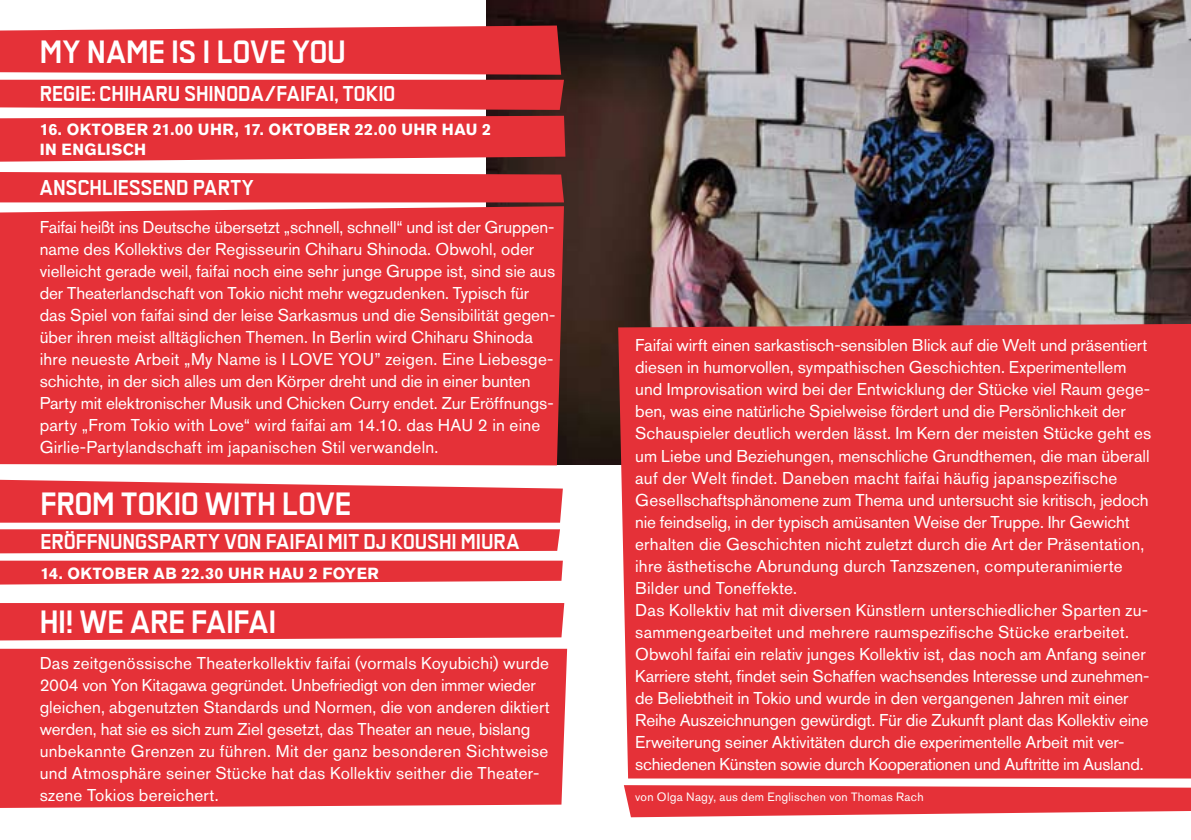
<style>
.page{position:relative;width:1191px;height:840px;background:#fff}
.page>*{position:absolute;margin:0;border:0;box-sizing:border-box;transform-origin:0 0}
.t1{font:700 30px "INOM";letter-spacing:.005em;color:#fff}
.t2{font:700 20px "INOM";letter-spacing:.005em;color:#fff}
.t3{font:17px/22px "Akzidenz Grotesk BE";color:#fff}
.t4{font:700 16px/20px "Akzidenz Grotesk BE";letter-spacing:.025em;color:#fff}
.t5{font:12px "Akzidenz Grotesk BE";letter-spacing:.025em;color:#fff}
</style>
<div class="page">
<img style="left:486px;top:0;width:705px;height:464px">
<svg style="left:0;top:560px;width:563px;height:24px;background:#e74248"></svg>
<svg style="left:0;top:529px;width:560px;height:24px;background:#e63b42"></svg>
<svg style="left:0;top:26px;width:564px;height:84px;background:#e4464c"></svg>
<svg style="left:0;top:479px;width:563px;height:43px;background:#e84a50"></svg>
<svg style="left:0;top:116px;width:565px;height:45px;background:#e33b42"></svg>
<div style="left:0;top:172px;width:564px;height:30px;background:#e53138"></div>
<div style="left:0;top:603px;width:564px;height:37px;background:#e53138"></div>
<svg style="left:624px;top:785px;width:567px;height:31px;background:#e7484e"></svg>
<div style="left:618px;top:324px;width:573px;height:454px;background:#e53138"></div>
<div style="left:0;top:206px;width:564px;height:259px;background:#e53138"></div>
<div style="left:0;top:648px;width:567px;height:159px;background:#e53138"></div>
<h1 class="t1" style="left:40px;top:34px;width:67px">MY NAME</h1>
<h1 class="t1" style="left:171px;top:34px;width:176px">IS I LOVE YOU</h1>
<p class="t2" style="left:40px;top:81px;width:23px">REGIE</p>
<p class="t2" style="left:92px;top:81px;width:21px">: CHIHARU</p>
<p class="t2" style="left:184px;top:81px;width:24px">SHINODA</p>
<p class="t2" style="left:264px;top:81px;width:23px">/FAIFAI</p>
<p class="t2" style="left:334px;top:81px;width:31px">, TOKIO</p>
<p class="t4" style="left:40px;top:119px;width:453px">16. OKTOBER 21.00 UHR, 17. OKTOBER 22.00 UHR HAU 2<br>IN ENGLISCH</p>
<p class="t2" style="left:40px;top:175px;width:14px">ANS</p>
<p class="t2" style="left:78px;top:175px;width:88px">CHLIESSEND</p>
<p class="t2" style="left:193px;top:175px;width:13px">PARTY</p>
<p class="t3" style="left:40px;top:216px;width:517px">Faifai heißt ins Deutsche übersetzt „schnell, schnell“ und ist der Gruppen&shy;name des Kollektivs der Regisseurin Chiharu Shinoda. Obwohl, oder vielleicht gerade weil, faifai noch eine sehr junge Gruppe ist, sind sie aus der Theaterlandschaft von Tokio nicht mehr wegzudenken. Typisch für das Spiel von faifai sind der leise Sarkasmus und die Sensibilität gegen&shy;über ihren meist alltäglichen Themen. In Berlin wird Chiharu Shinoda ihre neueste Arbeit „My Name is I LOVE YOU” zeigen. Eine Liebesge&shy;schichte, in der sich alles um den Körper dreht und die in einer bunten Party mit elektronischer Musik und Chicken Curry endet. Zur Eröffnungs&shy;party „From Tokio with Love“ wird faifai am 14.10. das HAU 2 in eine Girlie-Partylandschaft im japanischen Stil verwandeln.</p>
<h1 class="t1" style="left:41px;top:485px;width:35px">FROM</h1>
<h1 class="t1" style="left:121px;top:485px;width:33px">TOKIO</h1>
<h1 class="t1" style="left:205px;top:485px;width:144px">WITH LOVE</h1>
<p class="t2" style="left:41px;top:529px;width:48px">ERÖFFNUNGS</p>
<p class="t2" style="left:159px;top:529px;width:25px">PARTY</p>
<p class="t2" style="left:224px;top:529px;width:115px">VON FAIFAI MIT</p>
<p class="t2" style="left:363px;top:529px;width:40px">DJ KOUSHI</p>
<p class="t2" style="left:461px;top:529px;width:13px">MIURA</p>
<p class="t4" style="left:41px;top:562px;width:340px">14. OKTOBER AB 22.30 UHR HAU 2 FOYER</p>
<h1 class="t1" style="left:40px;top:603px;width:110px">HI! WE ARE</h1>
<h1 class="t1" style="left:191px;top:603px;width:15px">FAIFAI</h1>
<p class="t3" style="left:40px;top:651px;width:512px">Das zeitgenössische Theaterkollektiv faifai (vormals Koyubichi) wurde 2004 von Yon Kitagawa gegründet. Unbefriedigt von den immer wieder gleichen, abgenutzten Standards und Normen, die von anderen diktiert werden, hat sie es sich zum Ziel gesetzt, das Theater an neue, bislang unbekannte Grenzen zu führen. Mit der ganz besonderen Sichtweise und Atmosphäre seiner Stücke hat das Kollektiv seither die Theater&shy;szene Tokios bereichert.</p>
<p class="t3" style="left:635px;top:334px;width:517px">Faifai wirft einen sarkastisch-sensiblen Blick auf die Welt und präsentiert diesen in humorvollen, sympathischen Geschichten. Experimentellem und Improvisation wird bei der Entwicklung der Stücke viel Raum gege&shy;ben, was eine natürliche Spielweise fördert und die Persönlichkeit der Schauspieler deutlich werden lässt. Im Kern der meisten Stücke geht es um Liebe und Beziehungen, menschliche Grundthemen, die man überall auf der Welt findet. Daneben macht faifai häufig japanspezifische Gesellschaftsphänomene zum Thema und untersucht sie kritisch, jedoch nie feindselig, in der typisch amüsanten Weise der Truppe. Ihr Gewicht erhalten die Geschichten nicht zuletzt durch die Art der Präsentation, ihre ästhetische Abrundung durch Tanzszenen, computeranimierte Bilder und Toneffekte.<br>Das Kollektiv hat mit diversen Künstlern unterschiedlicher Sparten zu&shy;sammengearbeitet und mehrere raumspezifische Stücke erarbeitet.<br>Obwohl faifai ein relativ junges Kollektiv ist, das noch am Anfang seiner Karriere steht, findet sein Schaffen wachsendes Interesse und zunehmen&shy;de Beliebtheit in Tokio und wurde in den vergangenen Jahren mit einer Reihe Auszeichnungen gewürdigt. Für die Zukunft plant das Kollektiv eine Erweiterung seiner Aktivitäten durch die experimentelle Arbeit mit ver&shy;schiedenen Künsten sowie durch Kooperationen und Auftritte im Ausland.</p>
<p class="t5" style="left:635px;top:789px;width:290px">von Olga Nagy, aus dem Englischen von Thomas Rach</p>
</div>
